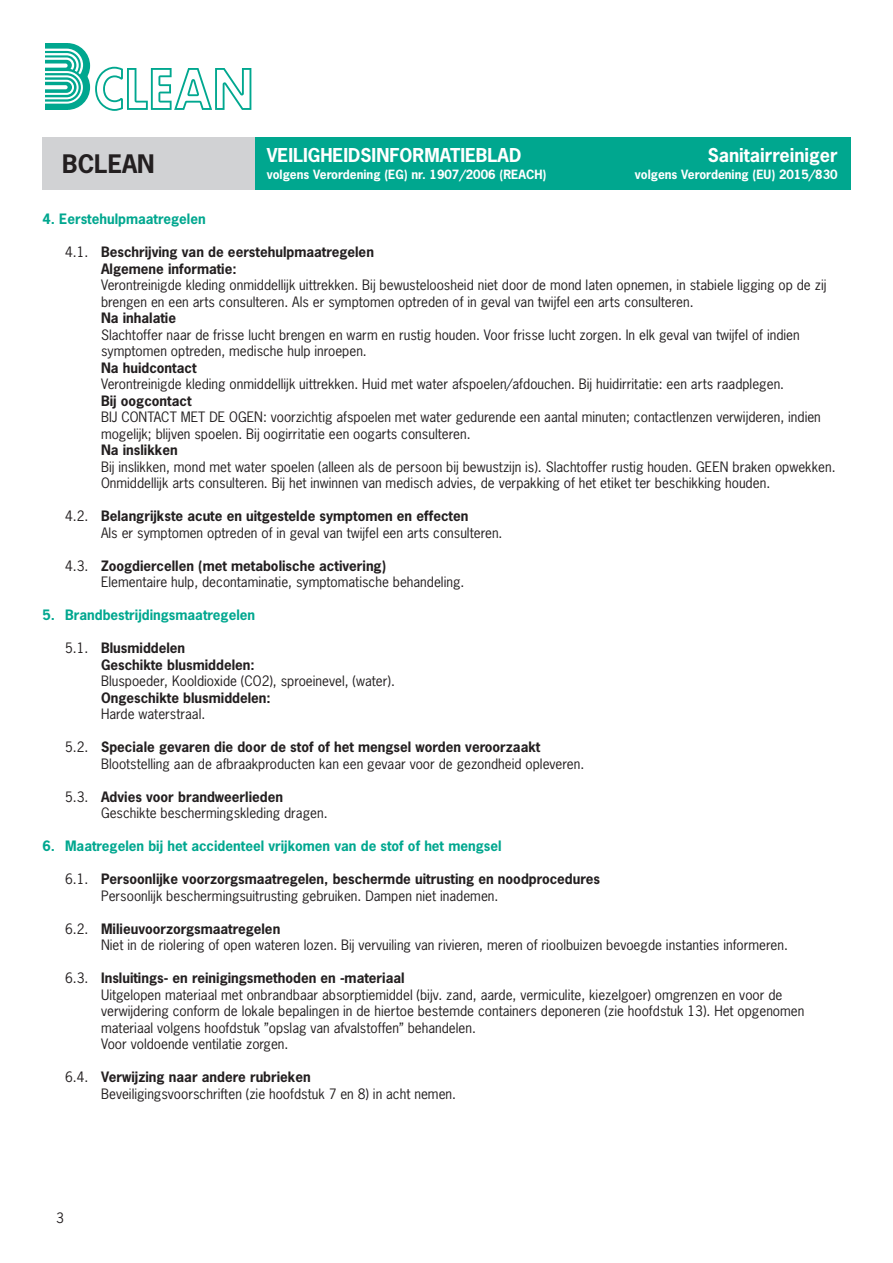
<style>
.page{position:relative;width:893px;height:1263px;background:#fff}
.page>*{position:absolute;margin:0;border:0;box-sizing:border-box;transform-origin:0 0}
.t1{font:700 24px "News Gothic Std";color:#231f20}
.t2{font:700 18px "News Gothic Std";color:#fff}
.t3{font:13.5px/16.5px "News Gothic Std";color:#231f20}
.t4{font:700 13.5px/16.5px "News Gothic Std";color:#231f20}
.t5{font:700 13.5px "News Gothic Std";color:#00a78f}
.t6{font:700 12px "News Gothic Std";color:#fff}
.s1{font-weight:400}
.s2{font-weight:700}
</style>
<div class="page">
<svg style="left:45px;top:43px;width:206px;height:68px"></svg>
<div style="left:43px;top:137px;width:212px;height:53px;background:#d1d2d4"></div>
<div style="left:255px;top:137px;width:595px;height:53px;background:#00a78f"></div>
<h1 class="t1" style="left:62px;top:148px;width:94px">BCLEAN</h1>
<h2 class="t2" style="left:267px;top:143px;width:256px">VEILIGHEIDSINFORMATIEBLAD</h2>
<h2 class="t2" style="left:708px;top:143px;width:132px">Sanitairreiniger</h2>
<p class="t6" style="left:267px;top:167px;width:281px">volgens Verordening (EG) nr. 1907/2006 (REACH)</p>
<p class="t6" style="left:635px;top:167px;width:204px">volgens Verordening (EU) 2015/830</p>
<p class="t5" style="left:43px;top:210px;width:165px">4. Eerstehulpmaatregelen</p>
<p class="t4" style="left:101px;top:243px;width:274px;text-indent:-36px"><span class="s1">4.1.</span> Beschrijving van de eerstehulpmaatregelen<br>Algemene informatie:</p>
<p class="t3" style="left:101px;top:277px;width:727px">Verontreinigde kleding onmiddellijk uittrekken. Bij bewusteloosheid niet door de mond laten opnemen, in stabiele ligging op de zij brengen en een arts consulteren. Als er symptomen optreden of in geval van twijfel een arts consulteren.</p>
<p class="t4" style="left:101px;top:309px;width:77px">Na inhalatie</p>
<p class="t3" style="left:101px;top:326px;width:700px">Slachtoffer naar de frisse lucht brengen en warm en rustig houden. Voor frisse lucht zorgen. In elk geval van twijfel of indien symptomen optreden, medische hulp inroepen.</p>
<p class="t4" style="left:101px;top:359px;width:97px">Na huidcontact</p>
<p class="t3" style="left:101px;top:376px;width:685px">Verontreinigde kleding onmiddellijk uittrekken. Huid met water afspoelen/afdouchen. Bij huidirritatie: een arts raadplegen.</p>
<p class="t4" style="left:101px;top:392px;width:92px">Bij oogcontact</p>
<p class="t3" style="left:101px;top:409px;width:721px">BIJ CONTACT MET DE OGEN: voorzichtig afspoelen met water gedurende een aantal minuten; contactlenzen verwijderen, indien mogelijk; blijven spoelen. Bij oogirritatie een oogarts consulteren.</p>
<p class="t4" style="left:101px;top:441px;width:78px">Na inslikken</p>
<p class="t3" style="left:101px;top:458px;width:736px">Bij inslikken, mond met water spoelen (alleen als de persoon bij bewustzijn is). Slachtoffer rustig houden. GEEN braken opwekken.<br>Onmiddellijk arts consulteren. Bij het inwinnen van medisch advies, de verpakking of het etiket ter beschikking houden.</p>
<p class="t3" style="left:101px;top:508px;width:403px;text-indent:-36px">4.2. <span class="s2">Belangrijkste acute en uitgestelde symptomen en effecten<br></span>Als er symptomen optreden of in geval van twijfel een arts consulteren.</p>
<p class="t3" style="left:101px;top:557px;width:365px;text-indent:-36px">4.3. <span class="s2">Zoogdiercellen (met metabolische activering)<br></span>Elementaire hulp, decontaminatie, symptomatische behandeling.</p>
<p class="t5" style="left:43px;top:606px;width:214px">5. Brandbestrijdingsmaatregelen</p>
<p class="t4" style="left:101px;top:639px;width:155px;text-indent:-36px"><span class="s1">5.1.</span> Blusmiddelen<br>Geschikte blusmiddelen:</p>
<p class="t3" style="left:101px;top:672px;width:295px">Bluspoeder, Kooldioxide (CO2), sproeinevel, (water).</p>
<p class="t4" style="left:101px;top:689px;width:171px">Ongeschikte blusmiddelen:</p>
<p class="t3" style="left:101px;top:705px;width:106px">Harde waterstraal.</p>
<p class="t3" style="left:101px;top:738px;width:485px;text-indent:-36px">5.2. <span class="s2">Speciale gevaren die door de stof of het mengsel worden veroorzaakt<br></span>Blootstelling aan de afbraakproducten kan een gevaar voor de gezondheid opleveren.</p>
<p class="t3" style="left:101px;top:788px;width:228px;text-indent:-36px">5.3. <span class="s2">Advies voor brandweerlieden<br></span>Geschikte beschermingskleding dragen.</p>
<p class="t5" style="left:43px;top:837px;width:460px">6. Maatregelen bij het accidenteel vrijkomen van de stof of het mengsel</p>
<p class="t4" style="left:101px;top:870px;width:500px;text-indent:-36px"><span class="s1">6.1.</span> Persoonlijke voorzorgsmaatregelen, beschermde uitrusting en noodprocedures<br><span class="s1">Persoonlijk beschermingsuitrusting gebruiken. Dampen niet inademen.</span></p>
<p class="t3" style="left:101px;top:920px;width:688px;text-indent:-36px">6.2. <span class="s2">Milieuvoorzorgsmaatregelen<br></span>Niet in de riolering of open wateren lozen. Bij vervuiling van rivieren, meren of rioolbuizen bevoegde instanties informeren.</p>
<p class="t3" style="left:101px;top:969px;width:705px;text-indent:-36px">6.3. <span class="s2">Insluitings- en reinigingsmethoden en -materiaal<br></span>Uitgelopen materiaal met onbrandbaar absorptiemiddel (bijv. zand, aarde, vermiculite, kiezelgoer) omgrenzen en voor de verwijdering conform de lokale bepalingen in de hiertoe bestemde containers deponeren (zie hoofdstuk 13). Het opgenomen materiaal volgens hoofdstuk ”opslag van afvalstoffen” behandelen.<br>Voor voldoende ventilatie zorgen.</p>
<p class="t3" style="left:101px;top:1068px;width:356px;text-indent:-36px">6.4. <span class="s2">Verwijzing naar andere rubrieken<br></span>Beveiligingsvoorschriften (zie hoofdstuk 7 en 8) in acht nemen.</p>
<p class="t3" style="left:56px;top:1210px;width:9px">3</p>
</div>
